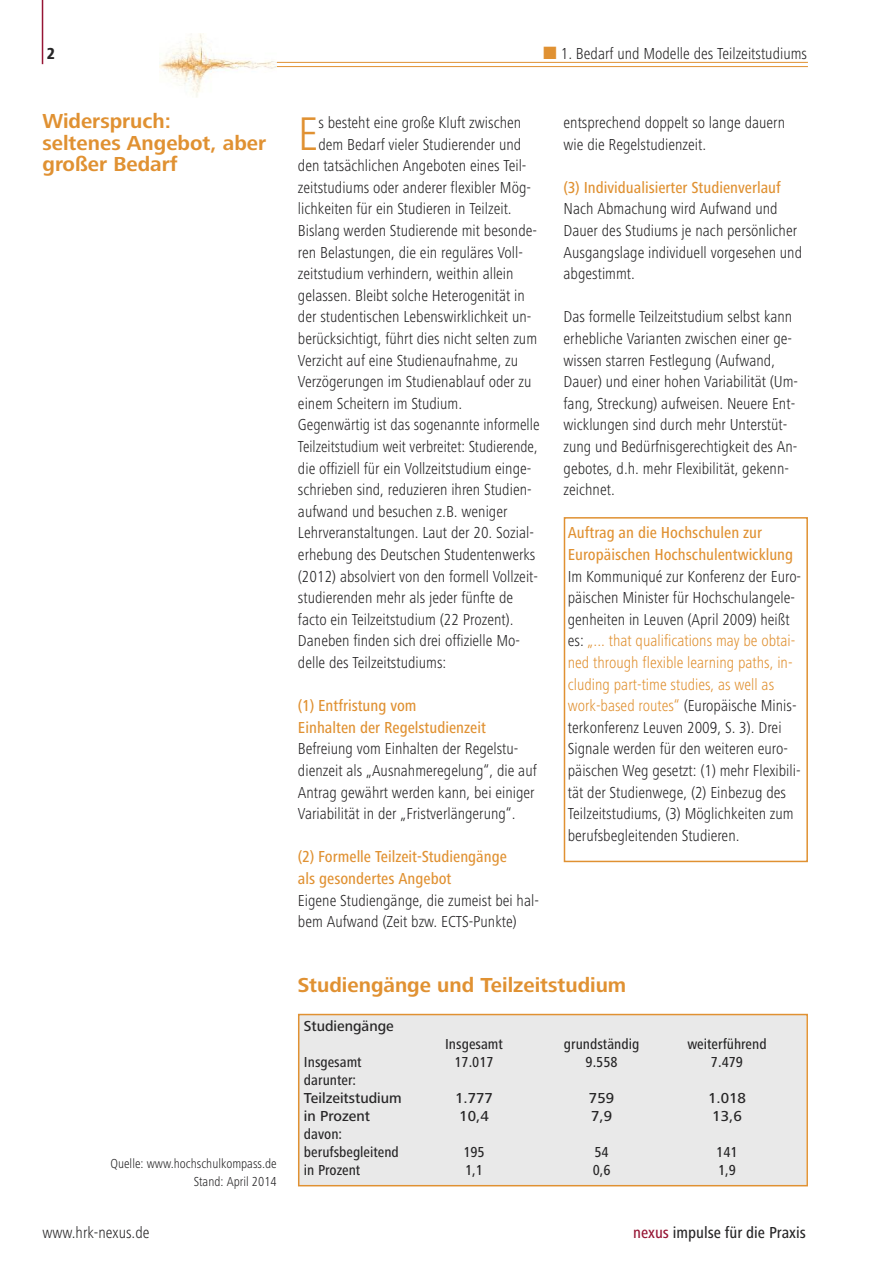
<style>
.page{position:relative;width:893px;height:1263px;background:#fff}
.page>*{position:absolute;margin:0;border:0;box-sizing:border-box;transform-origin:0 0}
.t1{font:300 condensed 48.9px "Frutiger Next LT";color:#e09132}
.t2{font:700 21px/21.6px "Frutiger Next LT";color:#e09132}
.t3{font:300 condensed 16.5px/21.6px "Frutiger Next LT";color:#272627}
.t4{font:500 condensed 16.5px/21.6px "Frutiger Next LT";color:#e09132}
.t5{font:300 condensed 16.5px "Frutiger Next LT";color:#272627;scale:.96 1}
.t6{font:500 condensed 16.5px "Frutiger Next LT";color:#272627}
.t7{font:800 condensed 16.5px "Frutiger Next LT";color:#272627}
.t8{font:500 condensed 15px/18px "Frutiger Next LT";color:#272627}
.t9{font:500 15px "Frutiger Next LT";color:#272627}
.t10{font:300 condensed 13.5px/18px "Frutiger Next LT";color:#272627;text-align:right}
.s1{color:#e09132}
.s2{color:#961534}
</style>
<div class="page">
<hr style="left:42px;top:0;width:1px;height:64px;background:#961534">
<hr style="left:277px;top:62px;width:531px;height:1px;background:#e09132">
<hr style="left:277px;top:66px;width:531px;height:1px;background:#e09132">
<img style="left:160px;top:33px;width:117px;height:64px">
<div style="left:564px;top:517px;width:244px;height:345px;border:2px solid #e09132"></div>
<div style="left:299px;top:1015px;width:507px;height:170px;background:#e9e9e9"></div>
<div style="left:298px;top:1014px;width:510px;height:172px;border:2px solid #e09132"></div>
<p class="t7" style="left:47px;top:44px;width:10px">2</p>
<p class="t3" style="left:561px;top:42px;width:248px">1. Bedarf und Modelle des Teilzeitstudiums</p>
<p class="t2" style="left:43px;top:110px;width:225px">Widerspruch:<br>seltenes Angebot, aber großer Bedarf</p>
<h1 class="t1" style="left:298px;top:106px;width:22px">E</h1>
<p class="t3" style="left:318px;top:112px;width:204px">s besteht eine große Kluft zwischen</p>
<p class="t3" style="left:318px;top:133px;width:204px">dem Bedarf vieler Studierender und</p>
<p class="t3" style="left:298px;top:155px;width:230px">den tatsächlichen Angeboten eines Teil-</p>
<p class="t3" style="left:298px;top:177px;width:235px">zeitstudiums oder anderer flexibler Mög-</p>
<p class="t3" style="left:298px;top:198px;width:215px">lichkeiten für ein Studieren in Teilzeit.</p>
<p class="t3" style="left:298px;top:220px;width:241px">Bislang werden Studierende mit besonde-</p>
<p class="t3" style="left:298px;top:241px;width:226px">ren Belastungen, die ein reguläres Voll-</p>
<p class="t3" style="left:298px;top:263px;width:217px">zeitstudium verhindern, weithin allein</p>
<p class="t3" style="left:298px;top:285px;width:228px">gelassen. Bleibt solche Heterogenität in</p>
<p class="t3" style="left:298px;top:306px;width:235px">der studentischen Lebenswirklichkeit un-</p>
<p class="t3" style="left:298px;top:328px;width:241px">berücksichtigt, führt dies nicht selten zum</p>
<p class="t3" style="left:298px;top:349px;width:222px">Verzicht auf eine Studienaufnahme, zu</p>
<p class="t3" style="left:298px;top:371px;width:235px">Verzögerungen im Studienablauf oder zu</p>
<p class="t3" style="left:298px;top:393px;width:166px">einem Scheitern im Studium.</p>
<p class="t3" style="left:298px;top:414px;width:243px">Gegenwärtig ist das sogenannte informelle</p>
<p class="t5" style="left:298px;top:437px;width:251px">Teilzeitstudium weit verbreitet: Studierende,</p>
<p class="t3" style="left:298px;top:457px;width:235px">die offiziell für ein Vollzeitstudium einge-</p>
<p class="t3" style="left:298px;top:479px;width:235px">schrieben sind, reduzieren ihren Studien-</p>
<p class="t3" style="left:298px;top:501px;width:211px">aufwand und besuchen z.B. weniger</p>
<p class="t3" style="left:298px;top:522px;width:237px">Lehrveranstaltungen. Laut der 20. Sozial-</p>
<p class="t3" style="left:298px;top:544px;width:239px">erhebung des Deutschen Studentenwerks</p>
<p class="t3" style="left:298px;top:565px;width:242px">(2012) absolviert von den formell Vollzeit-</p>
<p class="t3" style="left:298px;top:587px;width:217px">studierenden mehr als jeder fünfte de</p>
<p class="t3" style="left:298px;top:609px;width:217px">facto ein Teilzeitstudium (22 Prozent).</p>
<p class="t3" style="left:298px;top:630px;width:224px">Daneben finden sich drei offizielle Mo-</p>
<p class="t3" style="left:298px;top:652px;width:150px">delle des Teilzeitstudiums:</p>
<p class="t4" style="left:298px;top:695px;width:189px">(1) Entfristung vom<br>Einhalten der Regelstudienzeit</p>
<p class="t3" style="left:298px;top:738px;width:240px">Befreiung vom Einhalten der Regelstu&shy;dienzeit als „Ausnahmeregelung“, die auf Antrag gewährt werden kann, bei einiger Variabilität in der „Fristverlängerung“.</p>
<p class="t4" style="left:298px;top:846px;width:211px">(2) Formelle Teilzeit-Studiengänge als gesondertes Angebot</p>
<p class="t3" style="left:298px;top:889px;width:242px">Eigene Studiengänge, die zumeist bei hal&shy;bem Aufwand (Zeit bzw. ECTS-Punkte)</p>
<p class="t3" style="left:564px;top:112px;width:223px">entsprechend doppelt so lange dauern wie die Regelstudienzeit.</p>
<p class="t4" style="left:564px;top:176px;width:219px">(3) Individualisierter Studienverlauf</p>
<p class="t3" style="left:564px;top:198px;width:240px">Nach Abmachung wird Aufwand und<br>Dauer des Studiums je nach persönlicher<br>Ausgangslage individuell vorgesehen und abgestimmt.</p>
<p class="t3" style="left:564px;top:306px;width:236px">Das formelle Teilzeitstudium selbst kann erhebliche Varianten zwischen einer ge&shy;wissen starren Festlegung (Aufwand, Dauer) und einer hohen Variabilität (Um&shy;fang, Streckung) aufweisen. Neuere Ent&shy;wicklungen sind durch mehr Unterstüt&shy;zung und Bedürfnisgerechtigkeit des An&shy;gebotes, d.h. mehr Flexibilität, gekenn&shy;zeichnet.</p>
<p class="t4" style="left:568px;top:522px;width:227px">Auftrag an die Hochschulen zur<br>Europäischen Hochschulentwicklung</p>
<p class="t3" style="left:568px;top:565px;width:235px">Im Kommuniqué zur Konferenz der Euro&shy;päischen Minister für Hochschulangele&shy;genheiten in Leuven (April 2009) heißt es: <span class="s1">„... that qualifications may be obtai&shy;ned through flexible learning paths, in&shy;cluding part-time studies, as well as work-based routes“</span> (Europäische Minis&shy;terkonferenz Leuven 2009, S. 3). Drei Signale werden für den weiteren euro&shy;päischen Weg gesetzt: (1) mehr Flexibili&shy;tät der Studienwege, (2) Einbezug des Teilzeitstudiums, (3) Möglichkeiten zum berufsbegleitenden Studieren.</p>
<p class="t10" style="left:111px;top:1155px;width:168px">Quelle: www.hochschulkompass.de<br>Stand: April 2014</p>
<p class="t2" style="left:298px;top:974px;width:330px">Studiengänge und Teilzeitstudium</p>
<p class="t9" style="left:304px;top:1017px;width:91px">Studiengänge</p>
<p class="t8" style="left:445px;top:1035px;width:59px">Insgesamt</p>
<p class="t8" style="left:564px;top:1035px;width:77px">grundständig</p>
<p class="t8" style="left:687px;top:1035px;width:81px">weiterführend</p>
<p class="t8" style="left:304px;top:1053px;width:59px">Insgesamt</p>
<p class="t8" style="left:454px;top:1053px;width:41px">17.017</p>
<p class="t8" style="left:586px;top:1053px;width:34px">9.558</p>
<p class="t8" style="left:711px;top:1053px;width:34px">7.479</p>
<p class="t8" style="left:304px;top:1071px;width:54px">darunter:</p>
<p class="t9" style="left:304px;top:1089px;width:99px">Teilzeitstudium</p>
<p class="t9" style="left:455px;top:1089px;width:39px">1.777</p>
<p class="t9" style="left:589px;top:1089px;width:27px">759</p>
<p class="t9" style="left:708px;top:1089px;width:39px">1.018</p>
<p class="t9" style="left:304px;top:1107px;width:68px">in Prozent</p>
<p class="t9" style="left:459px;top:1107px;width:31px">10,4</p>
<p class="t9" style="left:591px;top:1107px;width:23px">7,9</p>
<p class="t9" style="left:712px;top:1107px;width:31px">13,6</p>
<p class="t8" style="left:304px;top:1125px;width:96px">davon: berufsbegleitend</p>
<p class="t8" style="left:463px;top:1143px;width:23px">195</p>
<p class="t8" style="left:594px;top:1143px;width:16px">54</p>
<p class="t8" style="left:716px;top:1143px;width:23px">141</p>
<p class="t8" style="left:304px;top:1161px;width:58px">in Prozent</p>
<p class="t8" style="left:465px;top:1161px;width:19px">1,1</p>
<p class="t8" style="left:593px;top:1161px;width:19px">0,6</p>
<p class="t8" style="left:718px;top:1161px;width:19px">1,9</p>
<p class="t3" style="left:43px;top:1222px;width:109px">www.hrk-nexus.de</p>
<p class="t6" style="left:633px;top:1223px;width:174px"><span class="s2">nexus</span> impulse für die Praxis</p>
</div>
